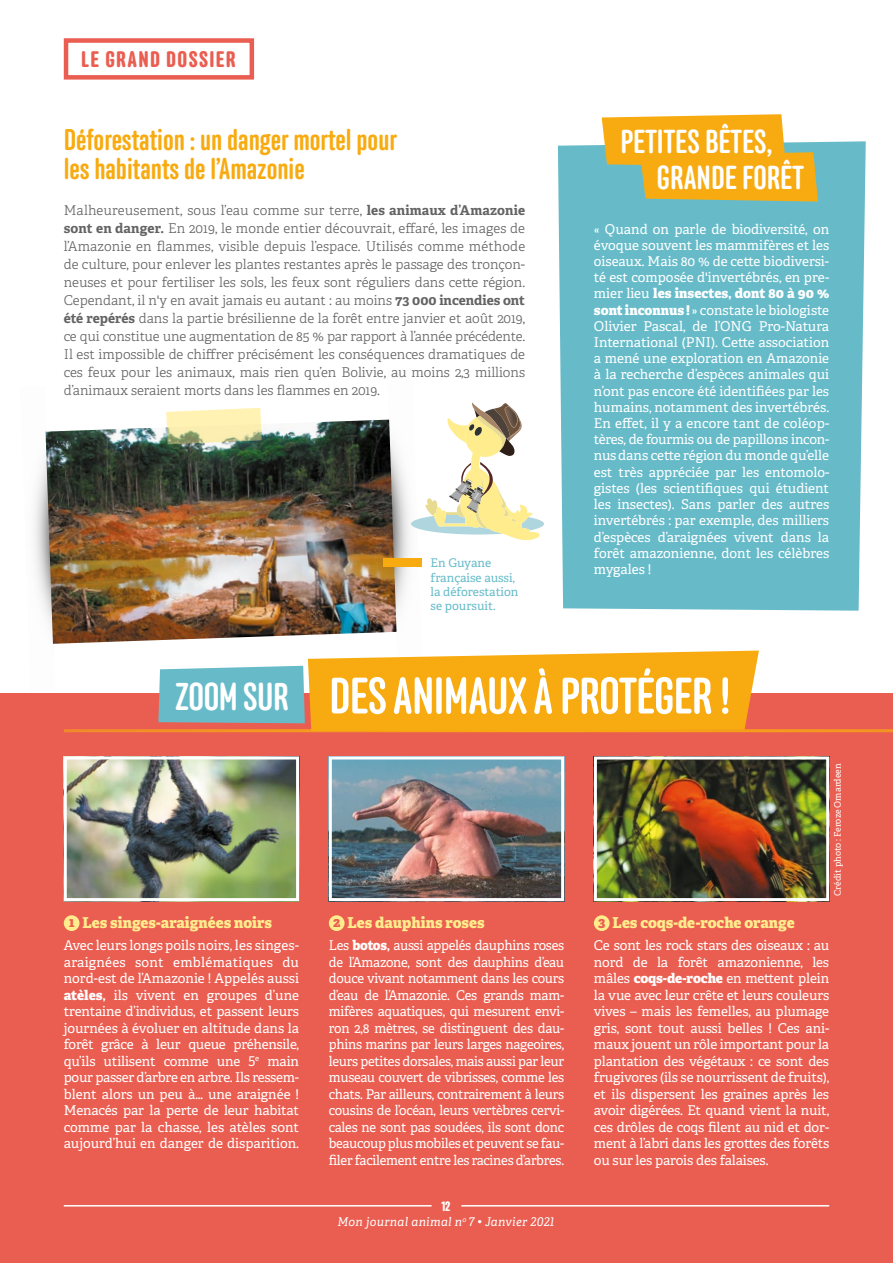
<style>
.page{position:relative;width:893px;height:1263px;background:#fff}
.page>*{position:absolute;margin:0;border:0;box-sizing:border-box;transform-origin:0 0}
.t1{font:500 51.15px "Anchor";letter-spacing:-.01em;color:#fff}
.t2{font:500 33.3px/36.5px "Anchor";color:#fff}
.t3{font:500 30px/28.5px "Anchor";color:#f8ab10}
.t4{font:600 22.5px "Anchor";letter-spacing:.06em;color:#ea5e51}
.t5{font:800 15px "Adelle";letter-spacing:-.005em;color:#ffec8d}
.t6{font:13.5px/16.5px "Adelle";letter-spacing:-.01em;color:#fff;text-align:justify}
.t7{font:300 13.5px/18px "Adelle";color:#646363;text-align:justify}
.t8{font:600 13.5px "Anchor";color:#fff}
.t9{font:12px/14.4px "Adelle";color:#67bbc9}
.t10{font:italic 12px "Adelle";letter-spacing:.03em;color:#fff}
.t11{font:9px "Adelle";color:#fff}
.s1{font-weight:700}
.s2{font-weight:800}
.s3{font-size:38.7px}
.s4{font-size:13.5px;color:#ea5e51}
</style>
<div class="page">
<img style="left:34px;top:431px;width:12px;height:182px">
<img style="left:387px;top:419px;width:23px;height:193px">
<img style="left:46px;top:420px;width:351px;height:224px">
<svg style="left:166px;top:408px;width:96px;height:36px;background:#e6e0ab"></svg>
<div style="left:0;top:693px;width:893px;height:570px;background:#ea5e51"></div>
<div style="left:64px;top:915px;width:15px;height:16px;background:#ffec8d;border-radius:50%"></div>
<div style="left:329px;top:915px;width:16px;height:16px;background:#ffec8d;border-radius:50%"></div>
<div style="left:594px;top:915px;width:16px;height:16px;background:#ffec8d;border-radius:50%"></div>
<img style="left:598px;top:760px;width:227px;height:137px">
<div style="left:594px;top:756px;width:235px;height:145px;border:3px solid #fff"></div>
<img style="left:333px;top:760px;width:227px;height:137px">
<div style="left:329px;top:756px;width:235px;height:145px;border:3px solid #fff"></div>
<img style="left:68px;top:760px;width:227px;height:137px">
<div style="left:64px;top:756px;width:235px;height:145px;border:3px solid #fff"></div>
<svg style="left:158px;top:650px;width:601px;height:79px;background:#dfb44a"></svg>
<hr style="left:64px;top:729px;width:829px;height:3px;background:#f8ab10">
<hr style="left:64px;top:1205px;width:368px;height:1px;background:#fff">
<hr style="left:461px;top:1205px;width:368px;height:1px;background:#fff">
<div style="left:64px;top:38px;width:190px;height:42px;border:4px solid #ea5e51"></div>
<div style="left:558px;top:141px;width:308px;height:470px;background:#67bbc9"></div>
<svg style="left:602px;top:114px;width:216px;height:88px;background:#e6b338"></svg>
<div style="left:384px;top:558px;width:38px;height:9px;background:#f8ab10"></div>
<svg style="left:411px;top:402px;width:133px;height:138px"></svg>
<h3 class="t4" style="left:81px;top:46px;width:156px">LE GRAND DOSSIER</h3>
<h3 class="t3" style="left:64px;top:125px;width:335px">Déforestation : un danger mortel pour les habitants de l’Amazonie</h3>
<p class="t7" style="left:64px;top:201px;width:463px">Malheureusement, sous l’eau comme sur terre, <span class="s1">les animaux d’Amazonie sont en danger.</span> En 2019, le monde entier découvrait, effaré, les images de l’Amazonie en flammes, visible depuis l’espace. Utilisés comme méthode de culture, pour enlever les plantes restantes après le passage des tronçon&shy;neuses et pour fertiliser les sols, les feux sont réguliers dans cette région.<br>Cependant, il n'y en avait jamais eu autant : au moins <span class="s1">73 000 incendies ont été repérés</span> dans la partie brésilienne de la forêt entre janvier et août 2019, ce qui constitue une augmentation de 85 % par rapport à l’année précédente.<br>Il est impossible de chiffrer précisément les conséquences dramatiques de ces feux pour les animaux, mais rien qu’en Bolivie, au moins 2,3 millions d’animaux seraient morts dans les flammes en 2019.</p>
<p class="t9" style="left:430px;top:556px;width:89px">En Guyane française aussi, la déforestation se poursuit.</p>
<h2 class="t2" style="left:657px;top:123px;width:148px;text-indent:-36px">PETITES BÊTES,<br>GRANDE FORÊT</h2>
<p class="t6" style="left:594px;top:221px;width:237px">« Quand on parle de biodiversité, on évoque souvent les mammifères et les oiseaux. Mais 80 % de cette biodiversi&shy;té est composée d'invertébrés, en pre&shy;mier lieu <span class="s2">les insectes, dont 80 à 90 % sont inconnus !</span> » constate le biologiste Olivier Pascal, de l’ONG Pro-Natura International (PNI). Cette association a mené une exploration en Amazonie à la recherche d’espèces animales qui n’ont pas encore été identifiées par les humains, notamment des invertébrés.<br>En effet, il y a encore tant de coléop&shy;tères, de fourmis ou de papillons incon&shy;nus dans cette région du monde qu’elle est très appréciée par les entomolo&shy;gistes (les scientifiques qui étudient les insectes). Sans parler des autres invertébrés : par exemple, des milliers d’espèces d’araignées vivent dans la forêt amazonienne, dont les célèbres mygales !</p>
<h1 class="t1" style="left:175px;top:666px;width:557px"><span class="s3">ZOOM SUR</span> DES ANIMAUX À PROTÉGER !</h1>
<p class="t11" style="left:832px;top:896px;width:134px;rotate:-90deg">Crédit photo : Feroze Omardeen</p>
<p class="t5" style="left:69px;top:913px;width:205px"><span class="s4">1</span> Les singes-araignées noirs</p>
<p class="t6" style="left:64px;top:937px;width:237px">Avec leurs longs poils noirs, les singes&shy;araignées sont emblématiques du nord-est de l’Amazonie ! Appelés aussi <span class="s2">atèles</span><span class="s1">,</span> ils vivent en groupes d’une trentaine d’individus, et passent leurs journées à évoluer en altitude dans la forêt grâce à leur queue préhensile, qu’ils utilisent comme une 5<sup>e</sup> main pour passer d’arbre en arbre. Ils ressem&shy;blent alors un peu à… une araignée !<br>Menacés par la perte de leur habitat comme par la chasse, les atèles sont aujourd’hui en danger de disparition.</p>
<p class="t5" style="left:333px;top:913px;width:153px"><span class="s4">2</span> Les dauphins roses</p>
<p class="t6" style="left:329px;top:937px;width:237px">Les <span class="s2">botos</span><span class="s1">,</span> aussi appelés dauphins roses de l’Amazone, sont des dauphins d’eau douce vivant notamment dans les cours d’eau de l’Amazonie. Ces grands mam&shy;mifères aquatiques, qui mesurent envi&shy;ron 2,8 mètres, se distinguent des dau&shy;phins marins par leurs larges nageoires, leurs petites dorsales, mais aussi par leur museau couvert de vibrisses, comme les chats. Par ailleurs, contrairement à leurs cousins de l’océan, leurs vertèbres cervi&shy;cales ne sont pas soudées, ils sont donc beaucoup plus mobiles et peuvent se fau&shy;filer facilement entre les racines d’arbres.</p>
<p class="t8" style="left:441px;top:1199px;width:11px">12</p>
<p class="t10" style="left:337px;top:1214px;width:218px">Mon journal animal n<sup>o</sup> 7 • Janvier 2021</p>
<p class="t5" style="left:598px;top:913px;width:198px"><span class="s4">3</span> Les coqs-de-roche orange</p>
<p class="t6" style="left:594px;top:937px;width:237px">Ce sont les rock stars des oiseaux : au nord de la forêt amazonienne, les mâles <span class="s2">coqs-de-roche</span> en mettent plein la vue avec leur crête et leurs couleurs vives – mais les femelles, au plumage gris, sont tout aussi belles ! Ces ani&shy;maux jouent un rôle important pour la plantation des végétaux : ce sont des frugivores (ils se nourrissent de fruits), et ils dispersent les graines après les avoir digérées. Et quand vient la nuit, ces drôles de coqs filent au nid et dor&shy;ment à l’abri dans les grottes des forêts ou sur les parois des falaises.</p>
</div>
